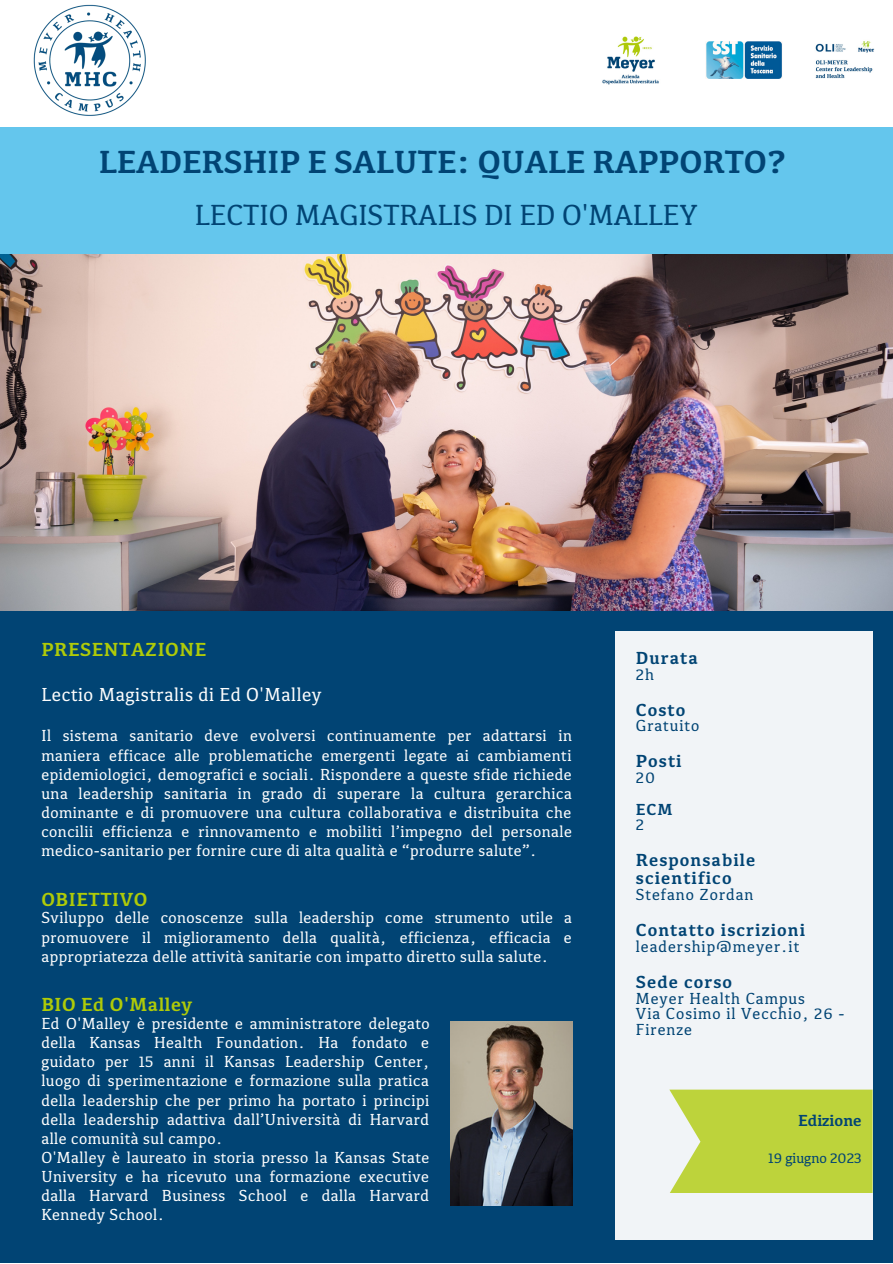
<style>
.page{position:relative;width:893px;height:1264px;background:#fff}
.page>*{position:absolute;margin:0;border:0;box-sizing:border-box;transform-origin:0 0}
.t1{font:700 33px "Kefa III";color:#014474}
.t2{font:30px "Kefa III";color:#014474}
.t3{font:700 19.5px "Kefa III";letter-spacing:.03em;color:#afcb08}
.t4{font:19.5px "Kefa III";letter-spacing:.03em;color:#fdfdfd}
.t5{font:700 18px/18px "Kefa III";letter-spacing:.06em;color:#014474}
.t6{font:16.5px/19px "Kefa III";letter-spacing:.03em;color:#fdfdfd;text-align:justify}
.t7{font:16.5px/15.8px "Kefa III";letter-spacing:.06em;color:#014474}
.t8{font:700 16.5px "Kefa III";color:#014474}
.t9{font:15px "Kefa III";color:#014474}
</style>
<div class="page">
<div style="left:0;top:0;width:892px;height:1262px;background:#014474"></div>
<div style="left:0;top:0;width:892px;height:128px;background:#fff"></div>
<div style="left:0;top:127px;width:892px;height:138px;background:#64c6ed"></div>
<img style="left:0;top:254px;width:892px;height:357px">
<img style="left:33px;top:4px;width:113px;height:112px">
<img style="left:815px;top:41px;width:60px;height:38px">
<div style="left:615px;top:631px;width:257px;height:608px;background:#f1f4f7"></div>
<svg style="left:669px;top:1089px;width:203px;height:104px;background:#c1d54a"></svg>
<img style="left:706px;top:41px;width:76px;height:37px">
<img style="left:602px;top:36px;width:57px;height:48px">
<img style="left:450px;top:1021px;width:122px;height:184px">
<p class="t1" style="left:99px;top:147px;width:689px">LEADERSHIP E SALUTE: QUALE RAPPORTO?</p>
<p class="t2" style="left:195px;top:201px;width:504px">LECTIO MAGISTRALIS DI ED O'MALLEY</p>
<p class="t3" style="left:41px;top:640px;width:166px">PRESENTAZIONE</p>
<p class="t4" style="left:41px;top:685px;width:282px">Lectio Magistralis di Ed O'Malley</p>
<p class="t6" style="left:41px;top:727px;width:532px">Il sistema sanitario deve evolversi continuamente per adattarsi in maniera efficace alle problematiche emergenti legate ai cambiamenti epidemiologici, demografici e sociali. Rispondere a queste sfide richiede una leadership sanitaria in grado di superare la cultura gerarchica dominante e di promuovere una cultura collaborativa e distribuita che concilii efficienza e rinnovamento e mobiliti l’impegno del personale medico-sanitario per fornire cure di alta qualità e “produrre salute”.</p>
<p class="t3" style="left:41px;top:890px;width:108px">OBIETTIVO</p>
<p class="t6" style="left:41px;top:909px;width:532px">Sviluppo delle conoscenze sulla leadership come strumento utile a promuovere il miglioramento della qualità, efficienza, efficacia e appropriatezza delle attività sanitarie con impatto diretto sulla salute.</p>
<p class="t3" style="left:41px;top:995px;width:152px">BIO Ed O'Malley</p>
<p class="t6" style="left:41px;top:1014px;width:390px">Ed O'Malley è presidente e amministratore delegato della Kansas Health Foundation. Ha fondato e guidato per 15 anni il Kansas Leadership Center, luogo di sperimentazione e formazione sulla pratica della leadership che per primo ha portato i principi della leadership adattiva dall’Università di Harvard alle comunità sul campo.</p>
<p class="t6" style="left:41px;top:1148px;width:389px">O'Malley è laureato in storia presso la Kansas State University e ha ricevuto una formazione executive dalla Harvard Business School e dalla Harvard Kennedy School.</p>
<p class="t5" style="left:635px;top:650px;width:63px">Durata</p>
<p class="t7" style="left:635px;top:667px;width:20px">2h</p>
<p class="t5" style="left:635px;top:701px;width:51px">Costo</p>
<p class="t7" style="left:635px;top:719px;width:65px">Gratuito</p>
<p class="t5" style="left:635px;top:753px;width:47px">Posti</p>
<p class="t7" style="left:635px;top:770px;width:21px">20</p>
<p class="t8" style="left:635px;top:801px;width:38px">ECM</p>
<p class="t7" style="left:635px;top:818px;width:10px">2</p>
<p class="t5" style="left:635px;top:852px;width:121px">Responsabile scientifico</p>
<p class="t7" style="left:635px;top:887px;width:119px">Stefano Zordan</p>
<p class="t5" style="left:635px;top:922px;width:171px">Contatto iscrizioni</p>
<p class="t7" style="left:635px;top:939px;width:165px">leadership@meyer.it</p>
<p class="t5" style="left:635px;top:973px;width:98px">Sede corso</p>
<p class="t7" style="left:635px;top:991px;width:171px">Meyer Health Campus</p>
<p class="t7" style="left:635px;top:1006px;width:210px">Via Cosimo il Vecchio, 26 -<br>Firenze</p>
<p class="t8" style="left:798px;top:1113px;width:65px">Edizione</p>
<p class="t9" style="left:768px;top:1151px;width:95px">19 giugno 2023</p>
</div>
